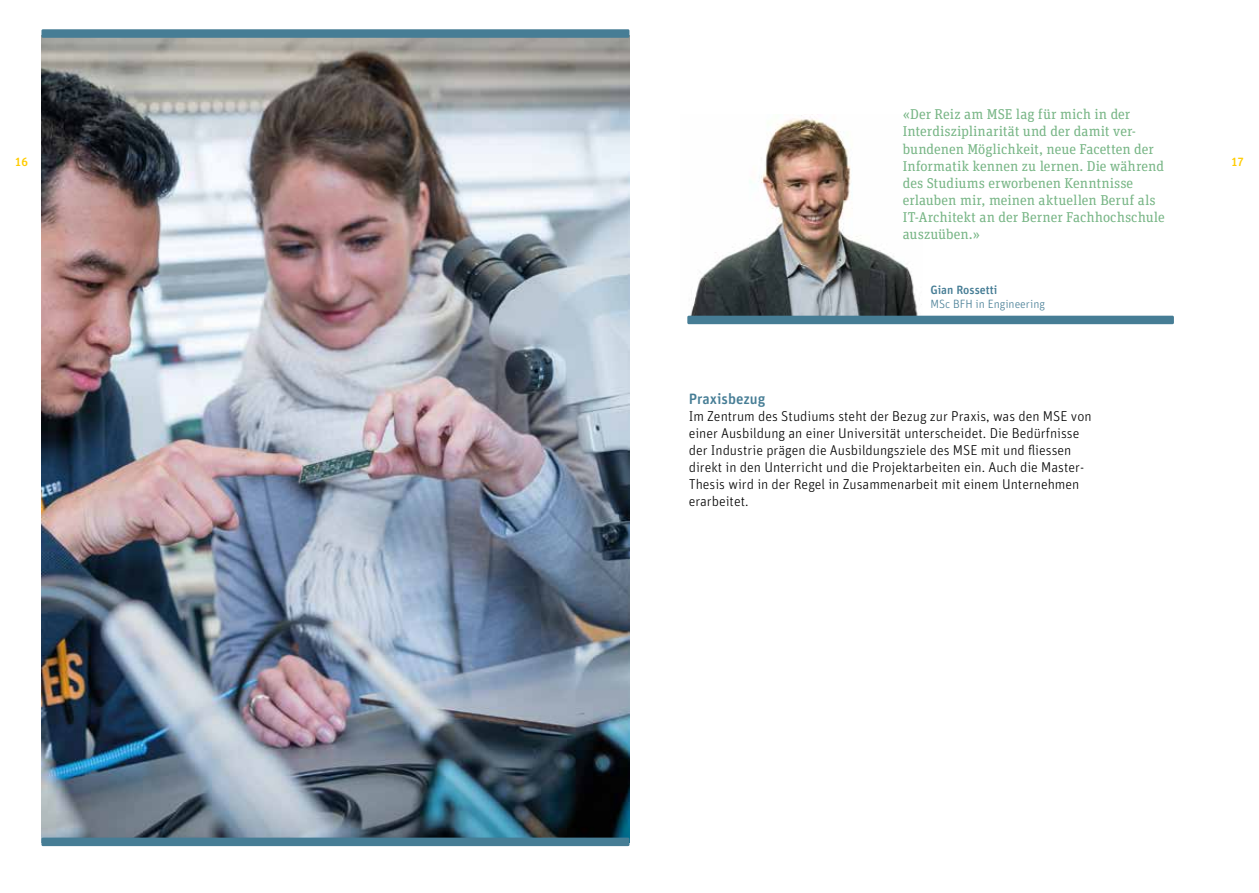
<style>
.page{position:relative;width:1259px;height:893px;background:#fff}
.page>*{position:absolute;margin:0;border:0;box-sizing:border-box;transform-origin:0 0}
.t1{font:500 15px "Unit Rounded Pro";color:#467d95}
.t2{font:300 14.25px/17px "Unit Rounded Pro";color:#000}
.t3{font:14.25px/17.1px "Unit Slab Pro";color:#77b585}
.t4{font:300 12px "Unit Rounded Pro";color:#467d95}
.t5{font:500 12px "Unit Rounded Pro";color:#467d95}
.t6{font:500 12px "Unit Rounded Pro";color:#fc0}
</style>
<div class="page">
<img style="left:688px;top:115px;width:234px;height:201px">
<img style="left:41px;top:38px;width:588px;height:800px">
<div style="left:687px;top:316px;width:487px;height:8px;background:#467d95;border-radius:2px"></div>
<div style="left:41px;top:838px;width:588px;height:8px;background:#467d95;border-radius:2px"></div>
<div style="left:41px;top:29px;width:588px;height:9px;background:#467d95;border-radius:2px"></div>
<p class="t3" style="left:902px;top:105px;width:264px">«Der Reiz am MSE lag für mich in der Interdisziplinarität und der damit ver&shy;bundenen Möglichkeit, neue Facetten der Informatik kennen zu lernen. Die während des Studiums erworbenen Kenntnisse erlauben mir, meinen aktuellen Beruf als IT-Architekt an der Berner Fachhochschule auszuüben.»</p>
<p class="t6" style="left:15px;top:153px;width:15px">16</p>
<p class="t6" style="left:1231px;top:153px;width:14px">17</p>
<p class="t5" style="left:930px;top:281px;width:69px">Gian Rossetti</p>
<p class="t4" style="left:930px;top:297px;width:116px">MSc BFH in Engineering</p>
<p class="t1" style="left:688px;top:388px;width:78px">Praxisbezug</p>
<p class="t2" style="left:688px;top:407px;width:404px">Im Zentrum des Studiums steht der Bezug zur Praxis, was den MSE von einer Ausbildung an einer Universität unterscheidet. Die Bedürfnisse der Industrie prägen die Ausbildungsziele des MSE mit und fliessen direkt in den Unterricht und die Projektarbeiten ein. Auch die Master-Thesis wird in der Regel in Zusammenarbeit mit einem Unternehmen erarbeitet.</p>
</div>
